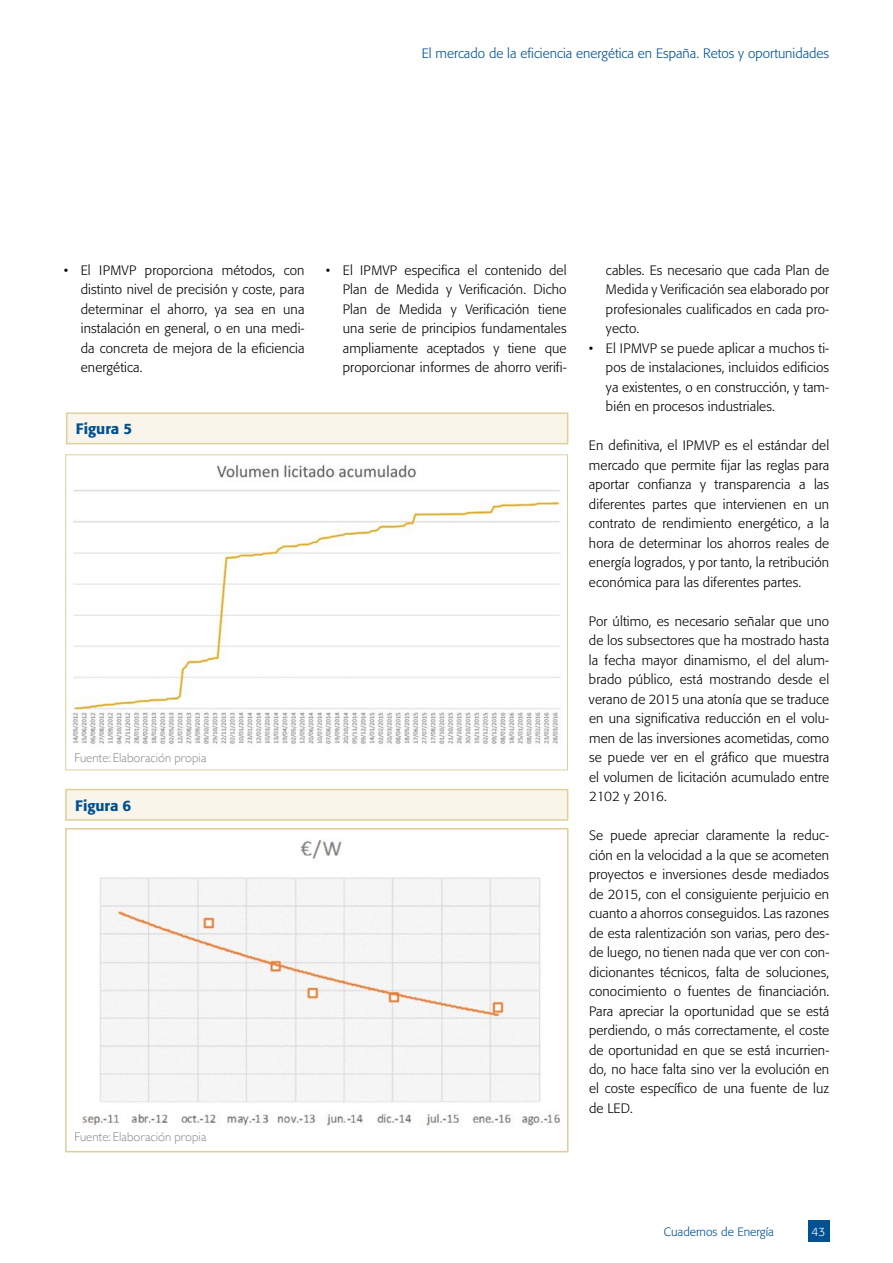
<style>
.page{position:relative;width:893px;height:1263px;background:#fff}
.page>*{position:absolute;margin:0;border:0;box-sizing:border-box;transform-origin:0 0}
.t1{font:500 15px "Formata";color:#005192}
.t2{font:300 13.5px/19.5px "Formata";letter-spacing:.01em;color:#000;text-align:justify}
.t3{font:300 13.5px "Formata";color:#005192}
.t4{font:300 12.75px "Gill Sans";color:#87888a}
.t5{font:300 12px "Formata";color:#005192}
.t6{font:300 12px "Formata";color:#fff}
</style>
<div class="page">
<div style="left:808px;top:1220px;width:21px;height:22px;background:#005192"></div>
<div style="left:67px;top:413px;width:501px;height:31px;background:#f9f5ea"></div>
<div style="left:66px;top:412px;width:502px;height:32px;border:2px solid #dfcf9b"></div>
<div style="left:66px;top:789px;width:502px;height:31px;background:#f9f5ea"></div>
<div style="left:65px;top:789px;width:503px;height:32px;border:2px solid #dfcf9b"></div>
<img style="left:68px;top:464px;width:493px;height:280px">
<div style="left:65px;top:454px;width:503px;height:316px;border:1px solid #dfcf9b"></div>
<img style="left:81px;top:839px;width:479px;height:288px">
<div style="left:65px;top:828px;width:503px;height:324px;border:2px solid #dfcf9b"></div>
<p class="t3" style="left:422px;top:46px;width:409px">El mercado de la eficiencia energética en España. Retos y oportunidades</p>
<p class="t2" style="left:81px;top:260px;width:225px;text-indent:-17px">• El IPMVP proporciona métodos, con distinto nivel de precisión y coste, para determinar el ahorro, ya sea en una instalación en general, o en una medi&shy;da concreta de mejora de la eficiencia energética.</p>
<p class="t2" style="left:343px;top:260px;width:225px;text-indent:-17px">• El IPMVP especifica el contenido del Plan de Medida y Verificación. Dicho Plan de Medida y Verificación tiene una serie de principios fundamentales ampliamente aceptados y tiene que proporcionar informes de ahorro verifi-</p>
<p class="t2" style="left:606px;top:260px;width:225px">cables. Es necesario que cada Plan de Medida y Verificación sea elaborado por profesionales cualificados en cada pro&shy;yecto.</p>
<p class="t2" style="left:606px;top:338px;width:225px;text-indent:-17px">• El IPMVP se puede aplicar a muchos ti&shy;pos de instalaciones, incluidos edificios ya existentes, o en construcción, y tam&shy;bién en procesos industriales.</p>
<p class="t2" style="left:589px;top:436px;width:242px">En definitiva, el IPMVP es el estándar del mercado que permite fijar las reglas para aportar confianza y transparencia a las diferentes partes que intervienen en un contrato de rendimiento energético, a la hora de determinar los ahorros reales de energía logrados, y por tanto, la retribución económica para las diferentes partes.</p>
<p class="t2" style="left:589px;top:611px;width:242px">Por último, es necesario señalar que uno de los subsectores que ha mostrado hasta la fecha mayor dinamismo, el del alum&shy;brado público, está mostrando desde el verano de 2015 una atonía que se traduce en una significativa reducción en el volu&shy;men de las inversiones acometidas, como se puede ver en el gráfico que muestra el volumen de licitación acumulado entre 2102 y 2016.</p>
<p class="t2" style="left:589px;top:826px;width:242px">Se puede apreciar claramente la reduc&shy;ción en la velocidad a la que se acometen proyectos e inversiones desde mediados de 2015, con el consiguiente perjuicio en cuanto a ahorros conseguidos. Las razones de esta ralentización son varias, pero des&shy;de luego, no tienen nada que ver con con&shy;dicionantes técnicos, falta de soluciones, conocimiento o fuentes de financiación.<br>Para apreciar la oportunidad que se está perdiendo, o más correctamente, el coste de oportunidad en que se está incurrien&shy;do, no hace falta sino ver la evolución en el coste específico de una fuente de luz de LED.</p>
<p class="t1" style="left:76px;top:420px;width:58px">Figura 5</p>
<p class="t4" style="left:74px;top:748px;width:133px">Fuente: Elaboración propia</p>
<p class="t1" style="left:75px;top:796px;width:58px">Figura 6</p>
<p class="t4" style="left:74px;top:1127px;width:133px">Fuente: Elaboración propia</p>
<p class="t5" style="left:664px;top:1224px;width:112px">Cuadernos de Energía</p>
<p class="t6" style="left:812px;top:1224px;width:15px">43</p>
</div>
